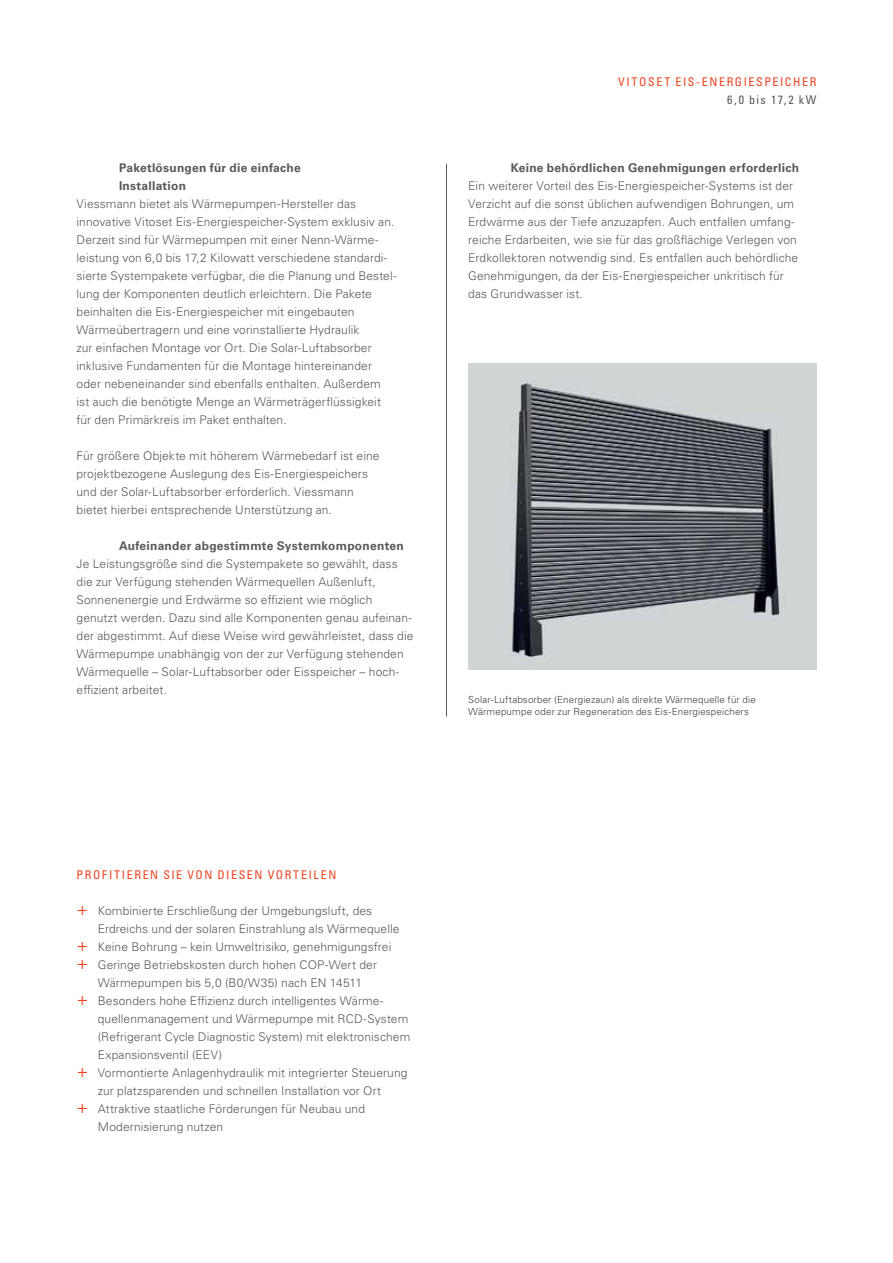
<style>
.page{position:relative;width:893px;height:1263px;background:#fff}
.page>*{position:absolute;margin:0;border:0;box-sizing:border-box;transform-origin:0 0}
.t1{font:300 12px/18px "Univers LTCYR 45";letter-spacing:.01em;color:#58595b}
.t2{font:700 12px/18px "Univers LTCYR 65";letter-spacing:.02em;color:#58595b}
.t3{font:condensed 12px "Univers LTCYR 57";letter-spacing:.13em;color:#ef4423}
.t4{font:condensed 12px "Univers LTCYR 57";letter-spacing:.12em;color:#58595b}
.t5{font:300 9.75px/12px "Univers LTCYR 45";letter-spacing:.015em;color:#404041}
.s1{font-size:18px;color:#ef4423}
</style>
<div class="page">
<hr style="left:446px;top:164px;width:1px;height:552px;background:#58595b">
<img style="left:468px;top:364px;width:348px;height:306px">
<p class="t2" style="left:119px;top:161px;width:183px">Paketlösungen für die einfache<br>Installation</p>
<p class="t1" style="left:77px;top:196px;width:322px">Viessmann bietet als Wärmepumpen-Hersteller das innovative Vitoset Eis-Energiespeicher-System exklusiv an.<br>Derzeit sind für Wärmepumpen mit einer Nenn-Wärme&shy;leistung von 6,0 bis 17,2 Kilowatt verschiedene standardi&shy;sierte Systempakete verfügbar, die die Planung und Bestel&shy;lung der Komponenten deutlich erleichtern. Die Pakete beinhalten die Eis-Energiespeicher mit eingebauten Wärmeübertragern und eine vorinstallierte Hydraulik<br>zur einfachen Montage vor Ort. Die Solar-Luftabsorber inklusive Fundamenten für die Montage hintereinander oder nebeneinander sind ebenfalls enthalten. Außerdem ist auch die benötigte Menge an Wärmeträgerflüssigkeit für den Primärkreis im Paket enthalten.</p>
<p class="t1" style="left:77px;top:448px;width:304px">Für größere Objekte mit höherem Wärmebedarf ist eine projektbezogene Auslegung des Eis-Energiespeichers und der Solar-Luftabsorber erforderlich. Viessmann bietet hierbei entsprechende Unterstützung an.</p>
<p class="t2" style="left:119px;top:539px;width:286px">Aufeinander abgestimmte Systemkomponenten</p>
<p class="t1" style="left:77px;top:556px;width:338px">Je Leistungsgröße sind die Systempakete so gewählt, dass die zur Verfügung stehenden Wärmequellen Außenluft, Sonnenenergie und Erdwärme so effizient wie möglich genutzt werden. Dazu sind alle Komponenten genau aufeinan&shy;der abgestimmt. Auf diese Weise wird gewährleistet, dass die Wärmepumpe unabhängig von der zur Verfügung stehenden Wärmequelle – Solar-Luftabsorber oder Eisspeicher – hoch&shy;effizient arbeitet.</p>
<p class="t3" style="left:618px;top:75px;width:200px">VITOSET EIS-ENERGIESPEICHER</p>
<p class="t4" style="left:727px;top:93px;width:91px">6,0 bis 17,2 kW</p>
<p class="t2" style="left:511px;top:161px;width:290px">Keine behördlichen Genehmigungen erforderlich</p>
<p class="t1" style="left:468px;top:178px;width:332px">Ein weiterer Vorteil des Eis-Energiespeicher-Systems ist der Verzicht auf die sonst üblichen aufwendigen Bohrungen, um Erdwärme aus der Tiefe anzuzapfen. Auch entfallen umfang&shy;reiche Erdarbeiten, wie sie für das großflächige Verlegen von Erdkollektoren notwendig sind. Es entfallen auch behördliche Genehmigungen, da der Eis-Energiespeicher unkritisch für das Grundwasser ist.</p>
<p class="t5" style="left:468px;top:694px;width:289px">Solar-Luftabsorber (Energiezaun) als direkte Wärmequelle für die<br>Wärmepumpe oder zur Regeneration des Eis-Energiespeichers</p>
<p class="t3" style="left:77px;top:868px;width:261px">PROFITIEREN SIE VON DIESEN VORTEILEN</p>
<p class="t1" style="left:77px;top:903px;width:297px"><span class="s1">+</span> Kombinierte Erschließung der Umgebungsluft, des</p>
<p class="t1" style="left:98px;top:921px;width:303px">Erdreichs und der solaren Einstrahlung als Wärmequelle</p>
<p class="t1" style="left:77px;top:939px;width:316px"><span class="s1">+</span> Keine Bohrung – kein Umweltrisiko, genehmigungsfrei</p>
<p class="t1" style="left:77px;top:957px;width:302px"><span class="s1">+</span> Geringe Betriebskosten durch hohen COP-Wert der</p>
<p class="t1" style="left:98px;top:975px;width:266px">Wärmepumpen bis 5,0 (B0/W35) nach EN 14511</p>
<p class="t1" style="left:77px;top:993px;width:309px"><span class="s1">+</span> Besonders hohe Effizienz durch intelligentes Wärme-</p>
<p class="t1" style="left:98px;top:1011px;width:312px">quellenmanagement und Wärmepumpe mit RCD-System</p>
<p class="t1" style="left:98px;top:1029px;width:314px">(Refrigerant Cycle Diagnostic System) mit elektronischem</p>
<p class="t1" style="left:98px;top:1047px;width:126px">Expansionsventil (EEV)</p>
<p class="t1" style="left:77px;top:1065px;width:332px"><span class="s1">+</span> Vormontierte Anlagenhydraulik mit integrierter Steuerung</p>
<p class="t1" style="left:98px;top:1083px;width:285px">zur platzsparenden und schnellen Installation vor Ort</p>
<p class="t1" style="left:77px;top:1101px;width:290px"><span class="s1">+</span> Attraktive staatliche Förderungen für Neubau und</p>
<p class="t1" style="left:98px;top:1119px;width:127px">Modernisierung nutzen</p>
</div>
